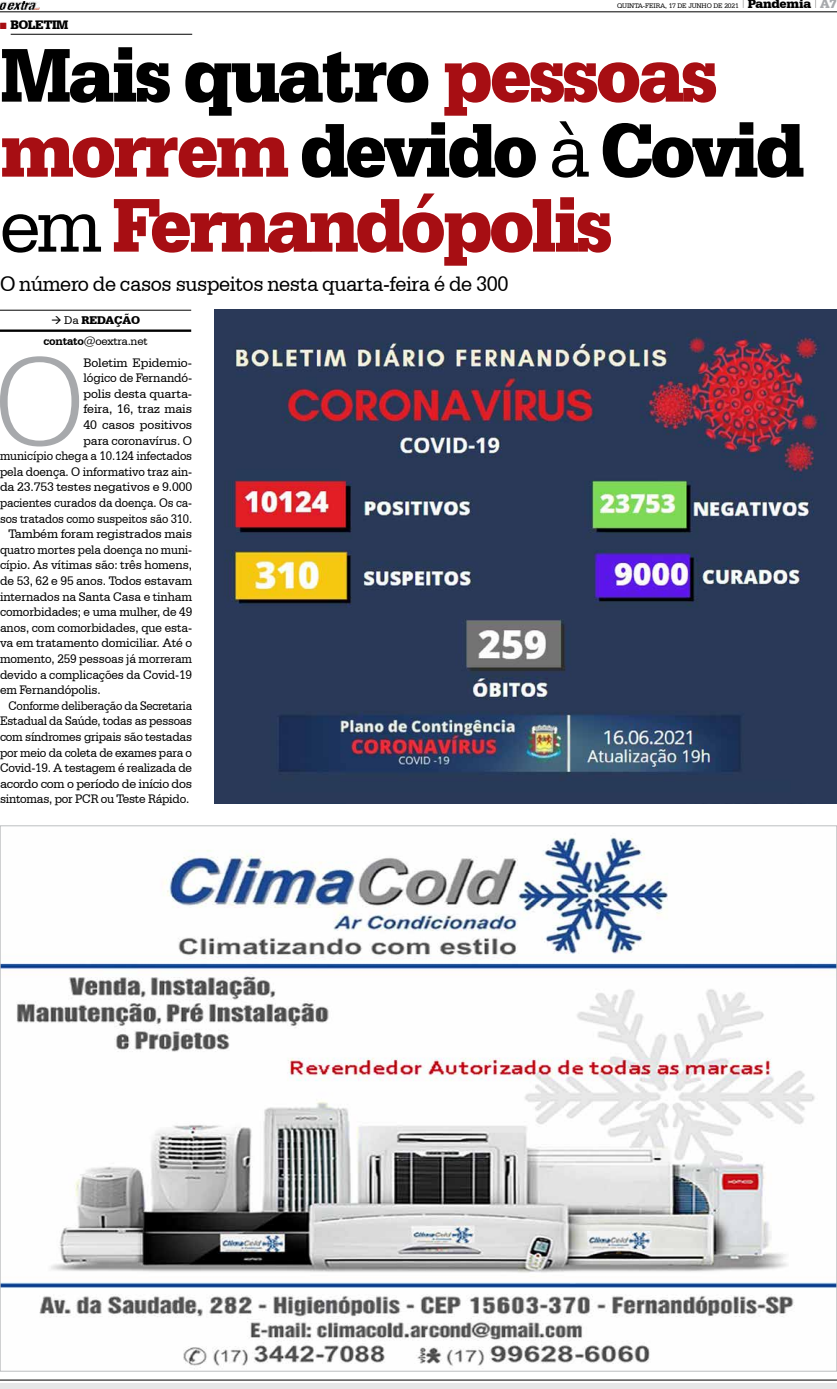
<style>
.page{position:relative;width:837px;height:1389px;background:#fff}
.page>*{position:absolute;margin:0;border:0;box-sizing:border-box;transform-origin:0 0}
.t1{font:300 133.7px "Serifa BT";color:#a7a9ac;scale:.95 1}
.t2{font:900 80px/75px "Serifa BT";letter-spacing:-.05em;color:#a70e13;scale:.95 1}
.t3{font:22px "Serifa BT";letter-spacing:-.02em;color:#000;scale:.95 1}
.t4{font:13px "Serifa BT";letter-spacing:-.01em;color:#000}
.t5{font:13px "Serifa BT";letter-spacing:-.01em;color:#000;scale:.95 1}
.t6{font:13px "Serifa BT";letter-spacing:-.01em;color:#000;scale:.91 1}
.t7{font:13px "Serifa BT";letter-spacing:-.01em;color:#000;scale:.92 1}
.t8{font:13px "Serifa BT";letter-spacing:-.01em;color:#000;scale:.94 1}
.t9{font:13px "Serifa BT";letter-spacing:-.01em;color:#000;scale:.93 1}
.t10{font:13px "Serifa BT";letter-spacing:-.01em;color:#000;scale:.96 1}
.t11{font:900 13px "Serifa BT";letter-spacing:-.04em;color:#000}
.t12{font:11.8px/20.8px "Serifa BT";letter-spacing:-.02em;color:#000;text-align:center}
.t13{font:7px "Serifa BT";letter-spacing:-.02em;color:#000}
.s1{font-weight:900;font-size:13px}
.s2{font-weight:900;font-size:13px;color:#a7a9ac}
.s3{color:#000}
.s4{font-weight:400;color:#000}
.s5{color:#a70e13}
.s6{font-weight:900}
.s7{font-weight:700}
</style>
<div class="page">
<div style="left:0;top:1383px;width:836px;height:6px;background:#e6e7e8"></div>
<hr style="left:0;top:1380px;width:836px;height:1px;background:#000">
<hr style="left:0;top:12px;width:836px;height:1px;background:#000">
<img style="left:0;top:1px;width:39px;height:8px">
<svg style="left:0;top:825px;width:836px;height:547px"></svg>
<hr style="left:11px;top:34px;width:181px;height:1px;background:#000">
<img style="left:215px;top:310px;width:621px;height:494px">
<hr style="left:0;top:310px;width:191px;height:1px;background:#000">
<hr style="left:0;top:329px;width:191px;height:3px;background:#000">
<p class="t13" style="left:617px;top:1px;width:221px">QUINTA-FEIRA, 17 DE JUNHO DE 2021 <sup>|</sup> <span class="s1">Pandemia</span> <sup>|</sup> <span class="s2">A7</span></p>
<h2 class="t2" style="left:0;top:35px;width:848px"><span class="s3">Mais quatro</span> pessoas morrem <span class="s3">devido</span> <span class="s4">à</span> <span class="s3">Covid </span><span class="s4">em</span> Fernandópolis</h2>
<p class="t11" style="left:0;top:17px;width:70px"><span class="s5">→</span> BOLETIM</p>
<h3 class="t3" style="left:0;top:271px;width:536px">O número de casos suspeitos nesta quarta-feira é de 300</h3>
<p class="t12" style="left:43px;top:309px;width:106px">→ Da <span class="s6">Redação </span><span class="s7">contato</span>@oextra.net</p>
<h1 class="t1" style="left:-6px;top:323px;width:97px">O</h1>
<p class="t4" style="left:83px;top:355px;width:110px">Boletim Epidemio-</p>
<p class="t10" style="left:83px;top:370px;width:115px">lógico de Fernandó-</p>
<p class="t4" style="left:83px;top:386px;width:110px">polis desta quarta-</p>
<p class="t4" style="left:83px;top:401px;width:110px">feira, 16, traz mais</p>
<p class="t4" style="left:83px;top:417px;width:110px">40 casos positivos</p>
<p class="t4" style="left:83px;top:433px;width:110px">para coronavírus. O</p>
<p class="t7" style="left:0;top:448px;width:210px">município chega a 10.124 infectados</p>
<p class="t8" style="left:0;top:464px;width:206px">pela doença. O informativo traz ain-</p>
<p class="t4" style="left:0;top:479px;width:194px">da 23.753 testes negativos e 9.000</p>
<p class="t7" style="left:0;top:495px;width:210px">pacientes curados da doença. Os ca-</p>
<p class="t6" style="left:0;top:511px;width:212px">sos tratados como suspeitos são 310.</p>
<p class="t4" style="left:9px;top:526px;width:185px">Também foram registrados mais</p>
<p class="t9" style="left:0;top:542px;width:208px">quatro mortes pela doença no muni-</p>
<p class="t4" style="left:0;top:557px;width:193px">cípio. As vítimas são: três homens,</p>
<p class="t4" style="left:0;top:573px;width:193px">de 53, 62 e 95 anos. Todos estavam</p>
<p class="t10" style="left:0;top:589px;width:202px">internados na Santa Casa e tinham</p>
<p class="t5" style="left:0;top:604px;width:204px">comorbidades; e uma mulher, de 49</p>
<p class="t5" style="left:0;top:620px;width:204px">anos, com comorbidades, que esta-</p>
<p class="t4" style="left:0;top:635px;width:194px">va em tratamento domiciliar. Até o</p>
<p class="t5" style="left:0;top:651px;width:204px">momento, 259 pessoas já morreram</p>
<p class="t5" style="left:0;top:667px;width:204px">devido a complicações da Covid-19</p>
<p class="t5" style="left:0;top:682px;width:108px">em Fernandópolis.</p>
<p class="t6" style="left:9px;top:698px;width:203px">Conforme deliberação da Secretaria</p>
<p class="t9" style="left:0;top:713px;width:208px">Estadual da Saúde, todas as pessoas</p>
<p class="t5" style="left:0;top:729px;width:204px">com síndromes gripais são testadas</p>
<p class="t8" style="left:0;top:745px;width:206px">por meio da coleta de exames para o</p>
<p class="t5" style="left:0;top:760px;width:204px">Covid-19. A testagem é realizada de</p>
<p class="t4" style="left:0;top:776px;width:193px">acordo com o período de início dos</p>
<p class="t5" style="left:0;top:791px;width:201px">sintomas, por PCR ou Teste Rápido.</p>
</div>
